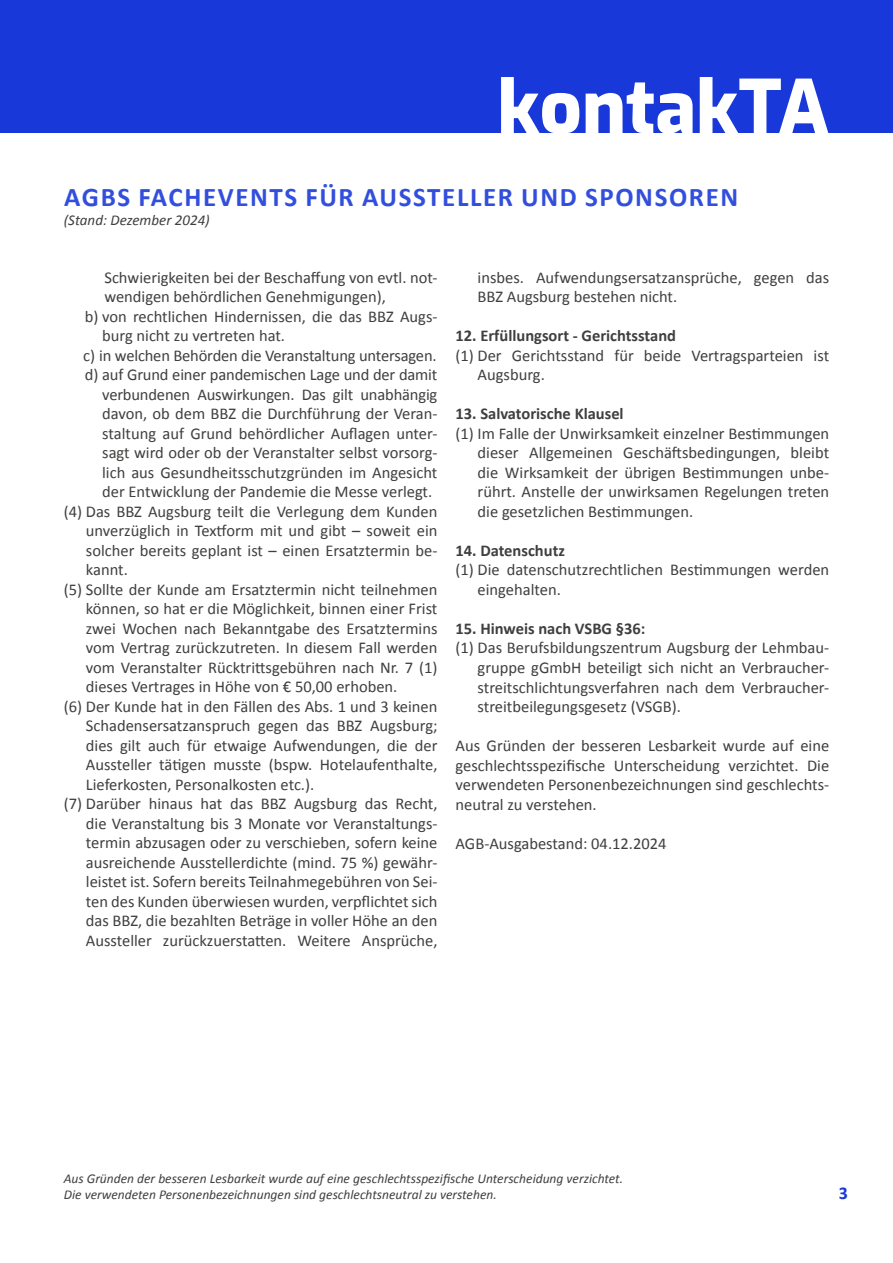
<style>
.page{position:relative;width:893px;height:1263px;background:#fff}
.page>*{position:absolute;margin:0;border:0;box-sizing:border-box;transform-origin:0 0}
.t1{font:800 73.8px "Exo";color:#fff}
.t2{font:700 27px "Calibri";letter-spacing:.06em;color:#324edd}
.t3{font:700 18px "Calibri";color:#1938d9}
.t4{font:16.5px/19.5px "Calibri";color:#3f3f3e}
.t5{font:700 16.5px "Calibri";color:#3f3f3e}
.t6{font:italic 15px "Calibri";color:#3f3f3e}
.t7{font:italic 13.5px/16.2px "Calibri";color:#3f3f3e}
</style>
<div class="page">
<div style="left:0;top:0;width:893px;height:133px;background:#1938d9"></div>
<h1 class="t1" style="left:497px;top:50px;width:333px">kontakTA</h1>
<h2 class="t2" style="left:64px;top:177px;width:675px">AGBS FACHEVENTS FÜR AUSSTELLER UND SPONSOREN</h2>
<p class="t6" style="left:64px;top:210px;width:148px">(Stand: Dezember 2024)</p>
<p class="t4" style="left:104px;top:267px;width:335px">Schwierigkeiten bei der Beschaffung von evtl. not-</p>
<p class="t4" style="left:104px;top:287px;width:283px">wendigen behördlichen Genehmigungen),</p>
<p class="t4" style="left:85px;top:306px;width:354px">b) von rechtlichen Hindernissen, die das BBZ Augs-</p>
<p class="t4" style="left:102px;top:326px;width:184px">burg nicht zu vertreten hat.</p>
<p class="t4" style="left:83px;top:345px;width:355px">c) in welchen Behörden die Veranstaltung untersagen.</p>
<p class="t4" style="left:85px;top:365px;width:354px">d) auf Grund einer pandemischen Lage und der damit</p>
<p class="t4" style="left:102px;top:384px;width:337px">verbundenen Auswirkungen. Das gilt unabhängig</p>
<p class="t4" style="left:102px;top:404px;width:337px">davon, ob dem BBZ die Durchführung der Veran-</p>
<p class="t4" style="left:102px;top:423px;width:337px">staltung auf Grund behördlicher Auflagen unter-</p>
<p class="t4" style="left:102px;top:443px;width:337px">sagt wird oder ob der Veranstalter selbst vorsorg-</p>
<p class="t4" style="left:102px;top:462px;width:337px">lich aus Gesundheitsschutzgründen im Angesicht</p>
<p class="t4" style="left:102px;top:482px;width:332px">der Entwicklung der Pandemie die Messe verlegt.</p>
<p class="t4" style="left:64px;top:501px;width:375px">(4) Das BBZ Augsburg teilt die Verlegung dem Kunden</p>
<p class="t4" style="left:86px;top:521px;width:353px">unverzüglich in Textform mit und gibt – soweit ein</p>
<p class="t4" style="left:86px;top:540px;width:353px">solcher bereits geplant ist – einen Ersatztermin be-</p>
<p class="t4" style="left:86px;top:560px;width:43px">kannt.</p>
<p class="t4" style="left:64px;top:579px;width:375px">(5) Sollte der Kunde am Ersatztermin nicht teilnehmen</p>
<p class="t4" style="left:86px;top:599px;width:353px">können, so hat er die Möglichkeit, binnen einer Frist</p>
<p class="t4" style="left:86px;top:618px;width:353px">zwei Wochen nach Bekanntgabe des Ersatztermins</p>
<p class="t4" style="left:86px;top:638px;width:353px">vom Vertrag zurückzutreten. In diesem Fall werden</p>
<p class="t4" style="left:86px;top:657px;width:353px">vom Veranstalter Rücktrittsgebühren nach Nr. 7 (1)</p>
<p class="t4" style="left:86px;top:677px;width:313px">dieses Vertrages in Höhe von € 50,00 erhoben.</p>
<p class="t4" style="left:64px;top:696px;width:375px">(6) Der Kunde hat in den Fällen des Abs. 1 und 3 keinen</p>
<p class="t4" style="left:86px;top:716px;width:353px">Schadensersatzanspruch gegen das BBZ Augsburg;</p>
<p class="t4" style="left:86px;top:735px;width:353px">dies gilt auch für etwaige Aufwendungen, die der</p>
<p class="t4" style="left:86px;top:755px;width:353px">Aussteller tätigen musste (bspw. Hotelaufenthalte,</p>
<p class="t4" style="left:86px;top:774px;width:230px">Lieferkosten, Personalkosten etc.).</p>
<p class="t4" style="left:64px;top:794px;width:375px">(7) Darüber hinaus hat das BBZ Augsburg das Recht,</p>
<p class="t4" style="left:86px;top:813px;width:353px">die Veranstaltung bis 3 Monate vor Veranstaltungs-</p>
<p class="t4" style="left:86px;top:833px;width:353px">termin abzusagen oder zu verschieben, sofern keine</p>
<p class="t4" style="left:86px;top:852px;width:353px">ausreichende Ausstellerdichte (mind. 75 %) gewähr-</p>
<p class="t4" style="left:86px;top:872px;width:353px">leistet ist. Sofern bereits Teilnahmegebühren von Sei-</p>
<p class="t4" style="left:86px;top:891px;width:353px">ten des Kunden überwiesen wurden, verpflichtet sich</p>
<p class="t4" style="left:86px;top:911px;width:353px">das BBZ, die bezahlten Beträge in voller Höhe an den</p>
<p class="t4" style="left:86px;top:930px;width:353px">Aussteller zurückzuerstatten. Weitere Ansprüche,</p>
<p class="t4" style="left:478px;top:267px;width:353px">insbes. Aufwendungsersatzansprüche, gegen das<br>BBZ Augsburg bestehen nicht.</p>
<p class="t5" style="left:455px;top:324px;width:222px">12. Erfüllungsort - Gerichtsstand</p>
<p class="t4" style="left:478px;top:345px;width:353px;text-indent:-22px">(1) Der Gerichtsstand für beide Vertragsparteien ist<br>Augsburg.</p>
<p class="t5" style="left:455px;top:402px;width:170px">13. Salvatorische Klausel</p>
<p class="t4" style="left:478px;top:423px;width:353px;text-align:justify;text-indent:-22px">(1) Im Falle der Unwirksamkeit einzelner Bestimmungen dieser Allgemeinen Geschäftsbedingungen, bleibt die Wirksamkeit der übrigen Bestimmungen unbe&shy;rührt. Anstelle der unwirksamen Regelungen treten die gesetzlichen Bestimmungen.</p>
<p class="t5" style="left:455px;top:539px;width:111px">14. Datenschutz</p>
<p class="t4" style="left:478px;top:560px;width:353px;text-indent:-22px">(1) Die datenschutzrechtlichen Bestimmungen werden eingehalten.</p>
<p class="t5" style="left:455px;top:617px;width:191px">15. Hinweis nach VSBG §36:</p>
<p class="t4" style="left:478px;top:638px;width:353px;text-align:justify;text-indent:-22px">(1) Das Berufsbildungszentrum Augsburg der Lehmbau&shy;gruppe gGmbH beteiligt sich nicht an Verbraucher&shy;streitschlichtungsverfahren nach dem Verbraucher&shy;streitbeilegungsgesetz (VSGB).</p>
<p class="t4" style="left:455px;top:735px;width:375px;text-align:justify">Aus Gründen der besseren Lesbarkeit wurde auf eine geschlechtsspezifische Unterscheidung verzichtet. Die verwendeten Personenbezeichnungen sind geschlechts&shy;neutral zu verstehen.</p>
<p class="t4" style="left:455px;top:833px;width:212px">AGB-Ausgabestand: 04.12.2024</p>
<p class="t7" style="left:64px;top:1170px;width:561px">Aus Gründen der besseren Lesbarkeit wurde auf eine geschlechtsspezifische Unterscheidung verzichtet.<br>Die verwendeten Personenbezeichnungen sind geschlechtsneutral zu verstehen.</p>
<p class="t3" style="left:839px;top:1180px;width:11px">3</p>
</div>
